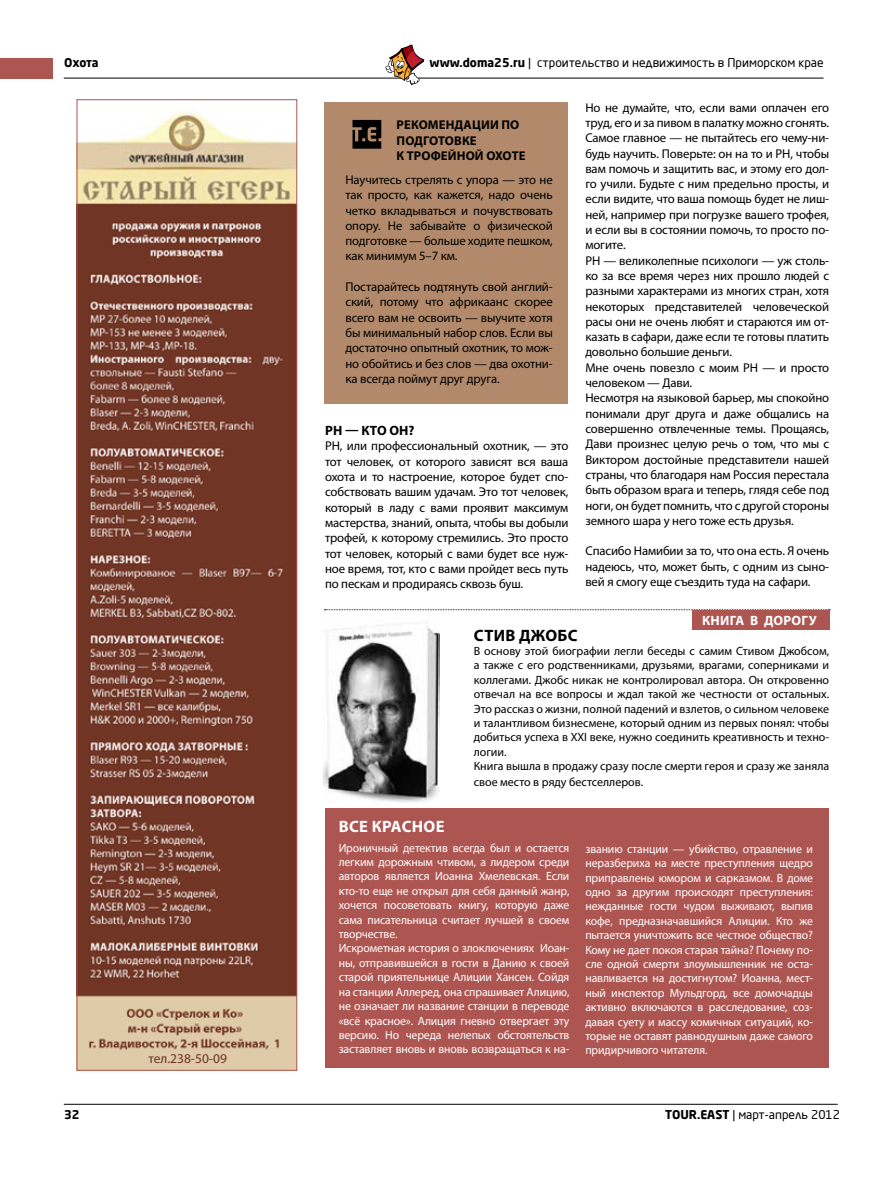
<style>
.page{position:relative;width:893px;height:1178px;background:#fff}
.page>*{position:absolute;margin:0;border:0;box-sizing:border-box;transform-origin:0 0}
.t1{font:700 16.5px "Myriad Pro";color:#fff}
.t2{font:700 16.5px "Myriad Pro";color:#000}
.t3{font:13.5px "Myriad Pro";color:#703625}
.t4{font:700 13.5px "Myriad Pro";color:#fff}
.t5{font:700 13.5px "Myriad Pro";color:#000}
.t6{font:12.75px/15.3px "Myriad Pro";letter-spacing:-.01em;color:#000;text-align:justify}
.t7{font:700 12.75px/15.3px "Myriad Pro";color:#000}
.t8{font:12px/14.4px "Myriad Pro";letter-spacing:-.01em;color:#fff}
.t9{font:12px/14.4px "Myriad Pro";color:#000}
.t10{font:12px "Neo Sans Pro";color:#000}
.t11{font:700 12px "Neo Sans Pro";letter-spacing:-.02em;color:#000}
.s1{font-weight:700}
</style>
<div class="page">
<div style="left:325px;top:808px;width:503px;height:260px;background:#ad5551"></div>
<div style="left:325px;top:102px;width:243px;height:302px;background:#b28a6b"></div>
<svg style="left:352px;top:120px;width:29px;height:29px"></svg>
<svg style="left:325px;top:609px;width:505px;height:1px"></svg>
<img style="left:323px;top:622px;width:116px;height:180px">
<div style="left:691px;top:610px;width:138px;height:19px;background:#ad5551"></div>
<img style="left:79px;top:110px;width:216px;height:959px">
<div style="left:77px;top:99px;width:220px;height:972px;border:1px solid #ad5551"></div>
<div style="left:111px;top:1050px;width:152px;height:15px;background:#dfcba8"></div>
<hr style="left:64px;top:1104px;width:774px;height:1px;background:#000">
<hr style="left:64px;top:78px;width:759px;height:1px;background:#000">
<svg style="left:385px;top:45px;width:39px;height:40px"></svg>
<div style="left:0;top:58px;width:53px;height:20px;background:#ad5551"></div>
<p class="t11" style="left:64px;top:55px;width:36px">Охота</p>
<p class="t10" style="left:430px;top:55px;width:395px"><span class="s1">www.doma25.ru</span> | строительство и недвижимость в П риморском крае</p>
<p class="t7" style="left:397px;top:117px;width:17px">Рекоменда</p>
<p class="t7" style="left:472px;top:117px;width:39px">ции по</p>
<p class="t7" style="left:397px;top:132px;width:20px">подготовке<br>к трофе</p>
<p class="t7" style="left:448px;top:148px;width:48px">йной охоте</p>
<p class="t6" style="left:345px;top:172px;width:209px">Научитесь стрелять с упора — это не так просто, как кажется, надо очень четко вкладываться и почувствовать опору. Не забывайте о физической подготовке — больше ходите пешком, как минимум 5–7 км.</p>
<p class="t6" style="left:345px;top:279px;width:209px">Постарайтесь подтянуть свой англий&shy;ский, потому что африкаанс скорее всего вам не освоить — выучите хотя бы минимальный набор слов. Если вы достаточно опытный охотник, то мож&shy;но обойтись и без слов — два охотни&shy;ка всегда поймут друг друга.</p>
<p class="t5" style="left:325px;top:422px;width:46px">РН — кто</p>
<p class="t5" style="left:389px;top:422px;width:27px">он ?</p>
<p class="t6" style="left:325px;top:438px;width:245px">РН, или профессиональный охотник, — это тот человек, от которого зависят вся ваша охота и то настроение, которое будет спо&shy;собствовать вашим удачам. Это тот человек, который в ладу с вами проявит максимум мастерства, знаний, опыта, чтобы вы добыли трофей, к которому стремились. Это просто тот человек, который с вами будет все нуж&shy;ное время, тот, кто с вами пройдет весь путь по пескам и продираясь сквозь буш.</p>
<p class="t6" style="left:585px;top:99px;width:245px;text-align:left">Но не думайте, что, если вами оплачен его труд, его и за пивом в палатку можно сгонять.<br>Самое главное — не пытайтесь его чему-ни&shy;будь научить. Поверьте: он на то и РН, чтобы вам помочь и защитить вас, и этому его дол&shy;го учили. Будьте с ним предельно просты, и если видите, что ваша помощь будет не лиш&shy;ней, например при погрузке вашего трофея, и если вы в состоянии помочь, то просто по&shy;могите.<br>РН — великолепные психологи — уж столь&shy;ко за все время через них прошло людей с разными характерами из многих стран, хотя некоторых представителей человеческой расы они не очень любят и стараются им от&shy;казать в сафари, даже если те готовы платить довольно большие деньги.<br>Мне очень повезло с моим РН — и просто человеком — Дави.<br>Несмотря на языковой барьер, мы спокойно понимали друг друга и даже общались на совершенно отвлеченные темы. Прощаясь, Дави произнес целую речь о том, что мы с Виктором достойные представители нашей страны, что благодаря нам Россия перестала быть образом врага и теперь, глядя себе под ноги, он будет помнить, что с другой стороны земного шара у него тоже есть друзья.</p>
<p class="t6" style="left:585px;top:543px;width:245px">Спасибо Намибии за то, что она есть. Я очень надеюсь, что, может быть, с одним из сыно&shy;вей я смогу еще съездить туда на сафари.</p>
<p class="t3" style="left:148px;top:1050px;width:80px">тел.238-50-09</p>
<p class="t1" style="left:339px;top:815px;width:45px">Все красное</p>
<p class="t4" style="left:702px;top:612px;width:18px">Книга</p>
<p class="t4" style="left:750px;top:612px;width:24px">в дорогу</p>
<p class="t2" style="left:474px;top:624px;width:22px">Стив</p>
<p class="t2" style="left:519px;top:624px;width:25px">Джобс</p>
<p class="t9" style="left:474px;top:643px;width:357px">В основу этой биографии легли беседы с самим Стивом Джобсом, а также с его родственниками, друзьями, врагами, соперниками и коллегами. Джобс никак не контролировал автора. Он откровенно отвечал на все вопросы и ждал такой же честности от остальных.<br>Это рассказ о жизни, полной падений и взлетов, о сильном человеке и талантливом бизнесмене, который одним из первых понял: чтобы добиться успеха в XXI веке, нужно соединить креативность и техно&shy;логии.<br>Книга вышла в продажу сразу после смерти героя и сразу же заняла</p>
<p class="t9" style="left:474px;top:775px;width:171px">свое место в ряду бестселлеров.</p>
<p class="t8" style="left:339px;top:840px;width:232px">Ироничный детектив всегда был и остается легким дорожным чтивом, а лидером среди авторов является Иоанна Хмелевская. Если кто-то еще не открыл для себя данный жанр, хочется посоветовать книгу, которую даже сама писательница считает лучшей в своем творчестве.<br>Искрометная история о злоключениях Иоан&shy;ны, отправившейся в гости в Данию к своей старой приятельнице Алиции Хансен. Сойдя на станции Аллеред, она спрашивает Алицию, не означает ли название станции в переводе «всё красное». Алиция гневно отвергает эту версию. Но череда нелепых обстоятельств заставляет вновь и вновь возвращаться к на-</p>
<p class="t8" style="left:585px;top:841px;width:229px;text-align:justify">званию станции — убийство, отравление и неразбериха на месте преступления щедро приправлены юмором и сарказмом. В доме одно за другим происходят преступления: нежданные гости чудом выживают, выпив кофе, предназначавшийся Алиции. Кто же пытается уничтожить все честное общество?<br>Кому не дает покоя старая тайна? Почему по&shy;сле одной смерти злоумышленник не оста&shy;навливается на достигнутом? Иоанна, мест&shy;ный инспектор Мульдгорд, все домочадцы активно включаются в расследование, соз&shy;давая суету и массу комичных ситуаций, ко&shy;торые не оставят равнодушным даже самого придирчивого читателя.</p>
<p class="t11" style="left:64px;top:1107px;width:17px">32</p>
<p class="t11" style="left:665px;top:1107px;width:9px">TOUR</p>
<p class="t11" style="left:697px;top:1107px;width:12px">.EAST</p>
<p class="t10" style="left:732px;top:1107px;width:109px">| март-апрель 2012</p>
</div>
